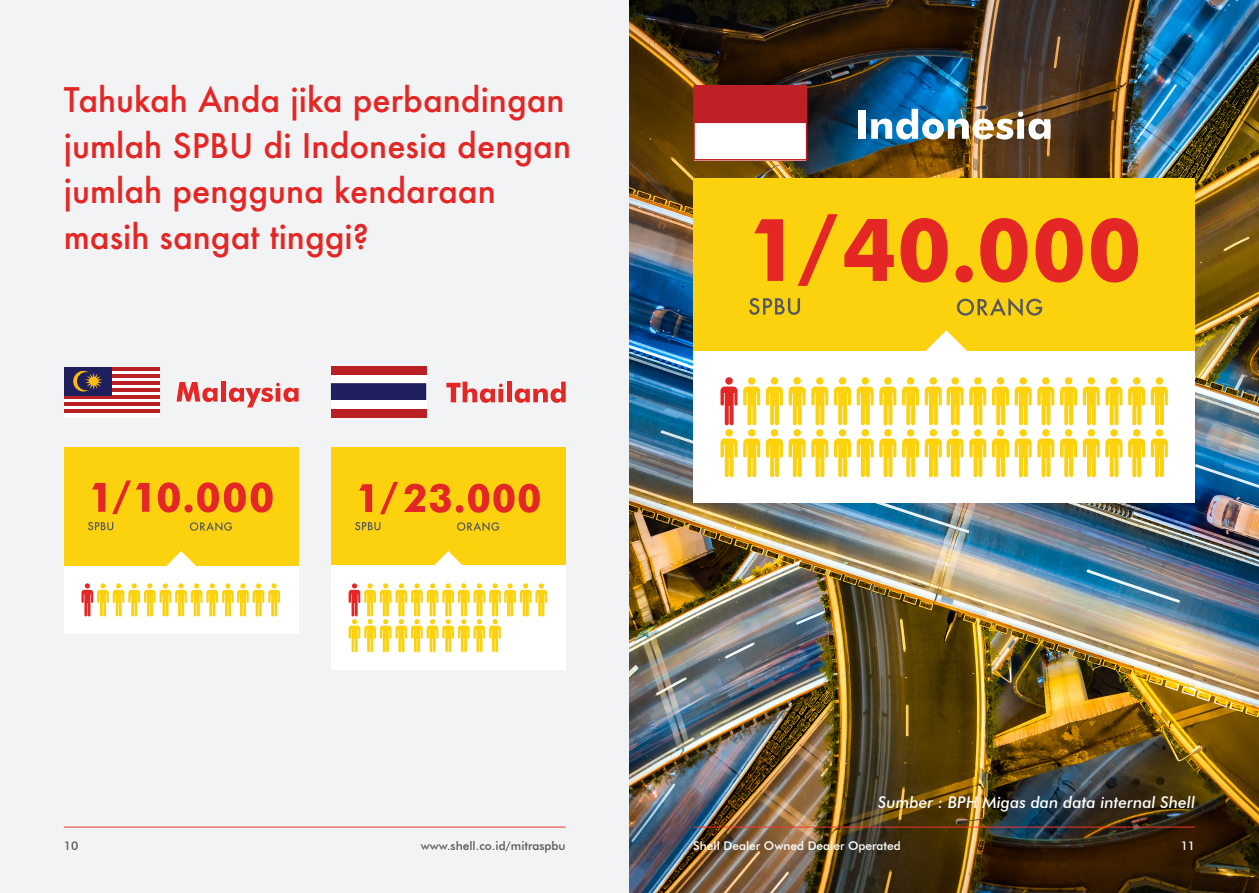
<style>
.page{position:relative;width:1259px;height:893px;background:#fff}
.page>*{position:absolute;margin:0;border:0;box-sizing:border-box;transform-origin:0 0}
.t1{font:500 33px/45.6px "Futura";color:#e42625}
.t2{font:italic 500 16.05px "Futura BT";color:#fff}
.t3{font:500 12px "Futura BT";color:#fff}
.t4{font:500 12px "Futura BT";color:#57585a}
</style>
<div class="page">
<div style="left:0;top:0;width:629px;height:893px;background:#f2f3f4"></div>
<img style="left:629px;top:0;width:630px;height:893px">
<div style="left:331px;top:447px;width:235px;height:118px;background:#fcd10d"></div>
<div style="left:331px;top:565px;width:235px;height:105px;background:#fff"></div>
<svg style="left:349px;top:551px;width:198px;height:101px"></svg>
<svg style="left:380px;top:482px;width:18px;height:32px"></svg>
<svg style="left:404px;top:484px;width:136px;height:29px"></svg>
<svg style="left:457px;top:522px;width:42px;height:9px"></svg>
<svg style="left:359px;top:484px;width:13px;height:28px"></svg>
<svg style="left:355px;top:522px;width:25px;height:8px"></svg>
<div style="left:64px;top:447px;width:234px;height:118px;background:#fcd10d"></div>
<div style="left:64px;top:565px;width:234px;height:68px;background:#fff"></div>
<svg style="left:81px;top:551px;width:199px;height:65px"></svg>
<svg style="left:112px;top:480px;width:37px;height:34px"></svg>
<svg style="left:158px;top:482px;width:115px;height:30px"></svg>
<svg style="left:190px;top:522px;width:42px;height:9px"></svg>
<svg style="left:92px;top:483px;width:13px;height:29px"></svg>
<svg style="left:88px;top:522px;width:25px;height:8px"></svg>
<div style="left:693px;top:178px;width:502px;height:178px;background:#fcd10d"></div>
<svg style="left:925px;top:330px;width:42px;height:21px"></svg>
<div style="left:693px;top:351px;width:502px;height:152px;background:#fff"></div>
<div style="left:725px;top:377px;width:8px;height:8px;background:#e42625;border-radius:50%"></div>
<svg style="left:720px;top:387px;width:17px;height:38px"></svg>
<div style="left:748px;top:377px;width:7px;height:8px;background:#fcd10d;border-radius:50%"></div>
<svg style="left:743px;top:387px;width:17px;height:38px"></svg>
<svg style="left:770px;top:377px;width:8px;height:8px"></svg>
<div style="left:793px;top:377px;width:8px;height:8px;background:#fcd10d;border-radius:50%"></div>
<svg style="left:766px;top:387px;width:39px;height:38px"></svg>
<div style="left:816px;top:377px;width:7px;height:8px;background:#fcd10d;border-radius:50%"></div>
<svg style="left:811px;top:387px;width:17px;height:38px"></svg>
<div style="left:839px;top:377px;width:7px;height:8px;background:#fcd10d;border-radius:50%"></div>
<div style="left:861px;top:377px;width:8px;height:8px;background:#fcd10d;border-radius:50%"></div>
<svg style="left:834px;top:387px;width:39px;height:38px"></svg>
<div style="left:884px;top:377px;width:7px;height:8px;background:#fcd10d;border-radius:50%"></div>
<svg style="left:879px;top:387px;width:17px;height:38px"></svg>
<div style="left:907px;top:377px;width:7px;height:8px;background:#fcd10d;border-radius:50%"></div>
<div style="left:929px;top:377px;width:8px;height:8px;background:#fcd10d;border-radius:50%"></div>
<div style="left:725px;top:429px;width:8px;height:8px;background:#fcd10d;border-radius:50%"></div>
<svg style="left:720px;top:438px;width:17px;height:39px"></svg>
<div style="left:748px;top:429px;width:7px;height:8px;background:#fcd10d;border-radius:50%"></div>
<svg style="left:743px;top:438px;width:17px;height:39px"></svg>
<svg style="left:770px;top:429px;width:8px;height:8px"></svg>
<div style="left:793px;top:429px;width:8px;height:8px;background:#fcd10d;border-radius:50%"></div>
<svg style="left:766px;top:438px;width:39px;height:39px"></svg>
<div style="left:816px;top:429px;width:7px;height:8px;background:#fcd10d;border-radius:50%"></div>
<svg style="left:811px;top:438px;width:17px;height:39px"></svg>
<div style="left:839px;top:429px;width:7px;height:8px;background:#fcd10d;border-radius:50%"></div>
<div style="left:861px;top:429px;width:8px;height:8px;background:#fcd10d;border-radius:50%"></div>
<svg style="left:834px;top:438px;width:39px;height:39px"></svg>
<div style="left:884px;top:429px;width:7px;height:8px;background:#fcd10d;border-radius:50%"></div>
<svg style="left:879px;top:438px;width:17px;height:39px"></svg>
<div style="left:907px;top:429px;width:7px;height:8px;background:#fcd10d;border-radius:50%"></div>
<div style="left:929px;top:429px;width:8px;height:8px;background:#fcd10d;border-radius:50%"></div>
<div style="left:951px;top:377px;width:8px;height:8px;background:#fcd10d;border-radius:50%"></div>
<svg style="left:902px;top:387px;width:61px;height:38px"></svg>
<div style="left:974px;top:377px;width:7px;height:8px;background:#fcd10d;border-radius:50%"></div>
<svg style="left:969px;top:387px;width:17px;height:38px"></svg>
<svg style="left:996px;top:377px;width:8px;height:8px"></svg>
<div style="left:1019px;top:377px;width:8px;height:8px;background:#fcd10d;border-radius:50%"></div>
<svg style="left:992px;top:387px;width:39px;height:38px"></svg>
<div style="left:1042px;top:377px;width:7px;height:8px;background:#fcd10d;border-radius:50%"></div>
<svg style="left:1037px;top:387px;width:17px;height:38px"></svg>
<div style="left:1065px;top:377px;width:7px;height:8px;background:#fcd10d;border-radius:50%"></div>
<div style="left:1087px;top:377px;width:8px;height:8px;background:#fcd10d;border-radius:50%"></div>
<svg style="left:1060px;top:387px;width:39px;height:38px"></svg>
<div style="left:1110px;top:377px;width:7px;height:8px;background:#fcd10d;border-radius:50%"></div>
<svg style="left:1105px;top:387px;width:17px;height:38px"></svg>
<div style="left:1133px;top:377px;width:7px;height:8px;background:#fcd10d;border-radius:50%"></div>
<div style="left:1155px;top:377px;width:8px;height:8px;background:#fcd10d;border-radius:50%"></div>
<svg style="left:1128px;top:387px;width:39px;height:38px"></svg>
<div style="left:951px;top:429px;width:8px;height:8px;background:#fcd10d;border-radius:50%"></div>
<svg style="left:902px;top:438px;width:61px;height:39px"></svg>
<div style="left:974px;top:429px;width:7px;height:8px;background:#fcd10d;border-radius:50%"></div>
<svg style="left:969px;top:438px;width:17px;height:39px"></svg>
<svg style="left:996px;top:429px;width:8px;height:8px"></svg>
<div style="left:1019px;top:429px;width:8px;height:8px;background:#fcd10d;border-radius:50%"></div>
<svg style="left:992px;top:438px;width:39px;height:39px"></svg>
<div style="left:1042px;top:429px;width:7px;height:8px;background:#fcd10d;border-radius:50%"></div>
<svg style="left:1037px;top:438px;width:17px;height:39px"></svg>
<div style="left:1065px;top:429px;width:7px;height:8px;background:#fcd10d;border-radius:50%"></div>
<div style="left:1087px;top:429px;width:8px;height:8px;background:#fcd10d;border-radius:50%"></div>
<svg style="left:1060px;top:438px;width:39px;height:39px"></svg>
<div style="left:1110px;top:429px;width:7px;height:8px;background:#fcd10d;border-radius:50%"></div>
<svg style="left:1105px;top:438px;width:17px;height:39px"></svg>
<div style="left:1133px;top:429px;width:7px;height:8px;background:#fcd10d;border-radius:50%"></div>
<div style="left:1155px;top:429px;width:8px;height:8px;background:#fcd10d;border-radius:50%"></div>
<svg style="left:1128px;top:438px;width:39px;height:39px"></svg>
<svg style="left:754px;top:219px;width:29px;height:62px"></svg>
<svg style="left:797px;top:214px;width:40px;height:72px"></svg>
<svg style="left:844px;top:219px;width:49px;height:62px"></svg>
<svg style="left:900px;top:218px;width:47px;height:65px"></svg>
<svg style="left:955px;top:265px;width:17px;height:18px"></svg>
<svg style="left:980px;top:218px;width:47px;height:65px"></svg>
<svg style="left:1035px;top:218px;width:47px;height:65px"></svg>
<svg style="left:1091px;top:218px;width:47px;height:65px"></svg>
<svg style="left:749px;top:298px;width:51px;height:17px"></svg>
<svg style="left:957px;top:298px;width:85px;height:18px"></svg>
<div style="left:857px;top:110px;width:8px;height:29px;background:#fff"></div>
<img style="left:871px;top:109px;width:179px;height:31px">
<div style="left:695px;top:123px;width:111px;height:38px;background:#fff"></div>
<div style="left:693px;top:122px;width:114px;height:39px;border:2px solid #be2125"></div>
<div style="left:695px;top:86px;width:111px;height:37px;background:#be2125"></div>
<div style="left:693px;top:86px;width:114px;height:37px;border:2px solid #be2125"></div>
<svg style="left:446px;top:382px;width:57px;height:21px"></svg>
<div style="left:507px;top:382px;width:5px;height:20px;background:#e42625"></div>
<svg style="left:514px;top:382px;width:52px;height:21px"></svg>
<div style="left:331px;top:367px;width:95px;height:8px;background:#ba1f24"></div>
<div style="left:331px;top:375px;width:95px;height:8px;background:#fff"></div>
<svg style="left:331px;top:383px;width:95px;height:18px;background:#2e2d68"></svg>
<div style="left:331px;top:401px;width:95px;height:8px;background:#fff"></div>
<div style="left:331px;top:409px;width:95px;height:8px;background:#ba1f24"></div>
<svg style="left:176px;top:382px;width:41px;height:20px"></svg>
<div style="left:221px;top:381px;width:5px;height:21px;background:#e42625"></div>
<svg style="left:229px;top:383px;width:69px;height:24px"></svg>
<div style="left:64px;top:367px;width:96px;height:50px;background:#fff"></div>
<hr style="left:64px;top:367px;width:95px;height:4px;background:#ba1f24">
<hr style="left:64px;top:374px;width:95px;height:4px;background:#ba1f24">
<hr style="left:64px;top:381px;width:95px;height:4px;background:#ba1f24">
<hr style="left:64px;top:388px;width:95px;height:4px;background:#ba1f24">
<hr style="left:64px;top:395px;width:95px;height:4px;background:#ba1f24">
<hr style="left:64px;top:402px;width:95px;height:4px;background:#ba1f24">
<hr style="left:64px;top:409px;width:95px;height:4px;background:#ba1f24">
<div style="left:64px;top:367px;width:48px;height:28px;background:#201f5e"></div>
<svg style="left:73px;top:371px;width:29px;height:20px"></svg>
<hr style="left:64px;top:827px;width:502px;height:1px;background:#ed3830">
<hr style="left:693px;top:827px;width:502px;height:1px;background:#ed3830">
<p class="t1" style="left:64px;top:77px;width:509px">Tahukah Anda jika perbandingan jumlah SPBU di Indonesia dengan jumlah pengguna kendaraan</p>
<p class="t1" style="left:64px;top:214px;width:307px">masih sangat tinggi?</p>
<p class="t2" style="left:878px;top:792px;width:318px">Sumber : BPH Migas dan data internal Shell</p>
<p class="t4" style="left:64px;top:839px;width:16px">10</p>
<p class="t4" style="left:421px;top:839px;width:146px">www.shell.co.id/mitraspbu</p>
<p class="t3" style="left:693px;top:839px;width:209px">Shell Dealer Owned Dealer Operated</p>
<p class="t3" style="left:1180px;top:839px;width:16px">11</p>
</div>
